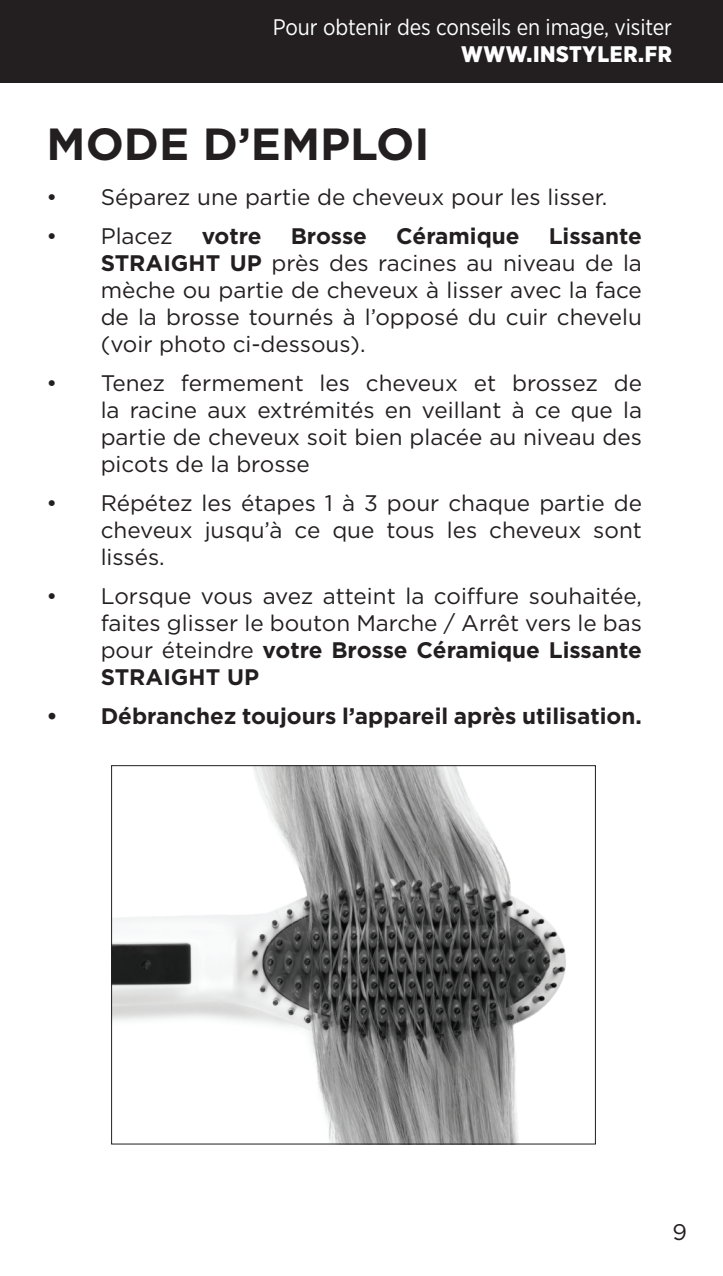
<style>
.page{position:relative;width:723px;height:1276px;background:#fff}
.page>*{position:absolute;margin:0;border:0;box-sizing:border-box;transform-origin:0 0}
.t1{font:700 45px "Gotham";color:#231f20}
.t2{font:22.5px/27px "Gotham";color:#231f20;text-align:justify}
.t3{font:700 22.5px "Gotham";color:#231f20}
.t4{font:22.5px "Gotham Narrow";letter-spacing:-.01em;color:#fff}
.t5{font:900 22.5px "Gotham Narrow";letter-spacing:.03em;color:#fff}
.s1{font-weight:700}
</style>
<div class="page">
<div style="left:0;top:0;width:723px;height:83px;background:#231f20"></div>
<img style="left:113px;top:767px;width:453px;height:375px">
<p class="t4" style="left:273px;top:13px;width:401px">Pour obtenir des conseils en image, visiter</p>
<p class="t5" style="left:461px;top:40px;width:212px">WWW.INSTYLER.FR</p>
<h1 class="t1" style="left:47px;top:114px;width:384px">MODE D’EMPLOI</h1>
<p class="t2" style="left:47px;top:183px;width:562px">• Séparez une partie de cheveux pour les lisser.</p>
<p class="t2" style="left:47px;top:222px;width:127px">• Placez</p>
<p class="t3" style="left:202px;top:221px;width:61px">votre</p>
<p class="t3" style="left:291px;top:221px;width:78px">Brosse</p>
<p class="t3" style="left:396px;top:221px;width:125px">Céramique</p>
<p class="t2" style="left:101px;top:222px;width:543px;text-indent:448px"><span class="s1">Lissante STRAIGHT UP</span> près des racines au niveau de la mèche ou partie de cheveux à lisser avec la face de la brosse tournés à l’opposé du cuir chevelu (voir photo ci-dessous).</p>
<p class="t2" style="left:101px;top:369px;width:543px;text-indent:-54px">• Tenez fermement les cheveux et brossez de la racine aux extrémités en veillant à ce que la partie de cheveux soit bien placée au niveau des picots de la brosse</p>
<p class="t2" style="left:101px;top:489px;width:543px;text-indent:-54px">• Répétez les étapes 1 à 3 pour chaque partie de cheveux jusqu’à ce que tous les cheveux sont lissés.</p>
<p class="t2" style="left:101px;top:582px;width:543px;text-indent:-54px">• Lorsque vous avez atteint la coiffure souhaitée, faites glisser le bouton Marche / Arrêt vers le bas pour éteindre <span class="s1">votre Brosse Céramique Lissante STRAIGHT UP</span></p>
<p class="t3" style="left:47px;top:701px;width:597px">• Débranchez toujours l’appareil après utilisation.</p>
<p class="t2" style="left:672px;top:1218px;width:16px">9</p>
</div>
